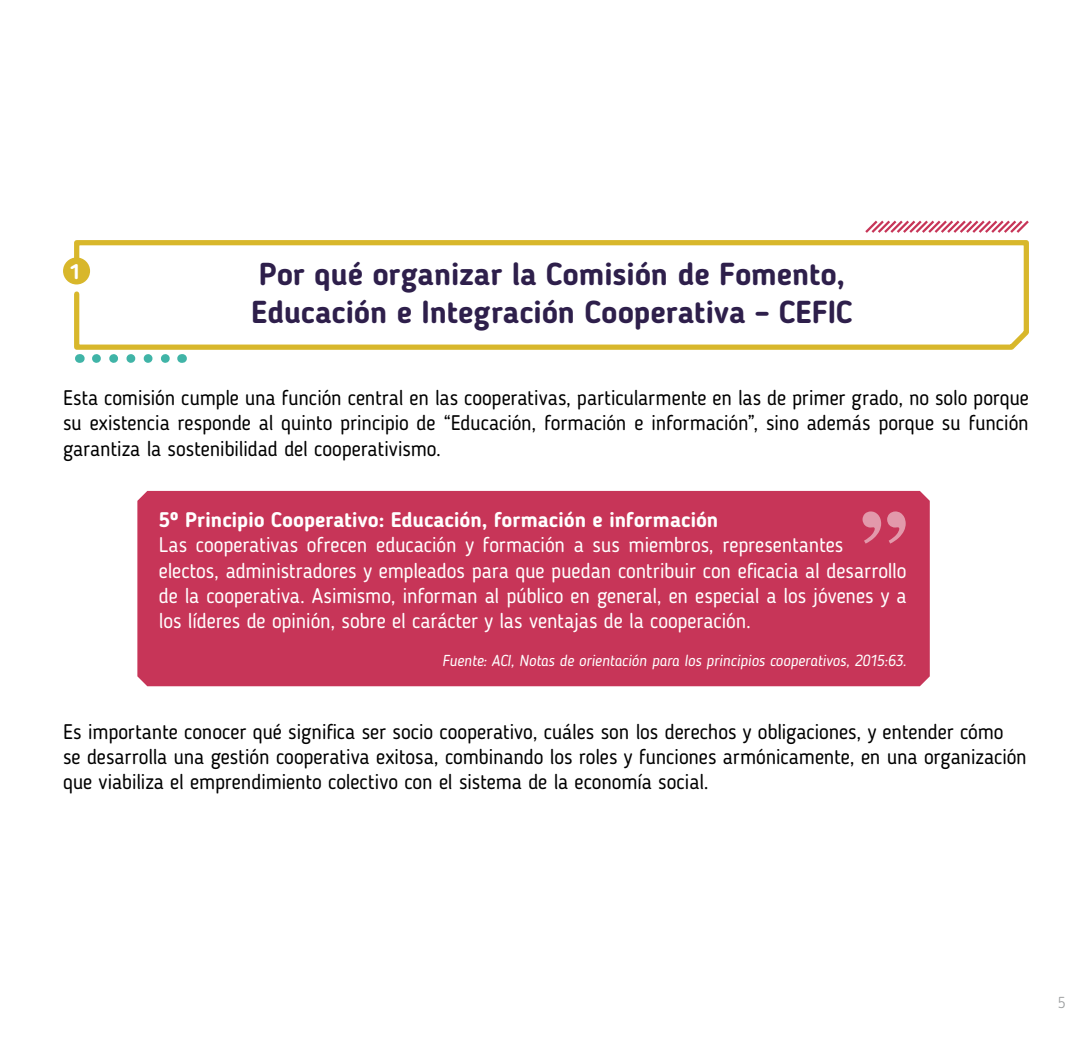
<style>
.page{position:relative;width:1092px;height:1042px;background:#fff}
.page>*{position:absolute;margin:0;border:0;box-sizing:border-box;transform-origin:0 0}
.t1{font:700 96.25px "Century";color:#fff}
.t2{font:700 31.5px/37.8px "Blogger Sans";letter-spacing:-.005em;color:#2e1f4b}
.t3{font:21px/25.2px "Blogger Sans";letter-spacing:-.01em;color:#000;text-align:justify}
.t4{font:21px/25.2px "Blogger Sans";letter-spacing:-.01em;color:#fff}
.t5{font:700 21px "Blogger Sans";color:#fff}
.t6{font:italic 15.75px "Blogger Sans";letter-spacing:-.005em;color:#fff}
.t7{font:300 15.75px "Blogger Sans";color:#9c9e9f}
</style>
<div class="page">
<svg style="left:71px;top:240px;width:958px;height:110px"></svg>
<div style="left:63px;top:257px;width:27px;height:27px;background:#d8b72b;border-radius:50%"></div>
<svg style="left:865px;top:220px;width:164px;height:13px"></svg>
<svg style="left:96px;top:354px;width:74px;height:9px"></svg>
<div style="left:137px;top:491px;width:792px;height:195px;background:#c73558"></div>
<p class="t5" style="left:70px;top:259px;width:13px">1</p>
<h2 class="t2" style="left:251px;top:255px;width:603px">Por qué organizar la Comisión de Fomento,<br>Educación e Integración Cooperativa – CEFIC</h2>
<p class="t3" style="left:63px;top:385px;width:967px">Esta comisión cumple una función central en las cooperativas, particularmente en las de primer grado, no solo porque su existencia responde al quinto principio de “Educación, formación e información”, sino además porque su función garantiza la sostenibilidad del cooperativismo.</p>
<h1 class="t1" style="left:861px;top:487px;width:48px">”</h1>
<p class="t5" style="left:159px;top:507px;width:561px">5º Principio Cooperativo: Educación, formación e información</p>
<p class="t4" style="left:159px;top:532px;width:749px">Las cooperativas ofrecen educación y formación a sus miembros, representantes electos, administradores y empleados para que puedan contribuir con eficacia al desarrollo de la cooperativa. Asimismo, informan al público en general, en especial a los jóvenes y a los líderes de opinión, sobre el carácter y las ventajas de la cooperación.</p>
<p class="t6" style="left:442px;top:651px;width:466px">Fuente: ACI, Notas de orientación para los principios cooperativos, 2015:63.</p>
<p class="t3" style="left:63px;top:719px;width:965px;text-align:left">Es importante conocer qué significa ser socio cooperativo, cuáles son los derechos y obligaciones, y entender cómo<br>se desarrolla una gestión cooperativa exitosa, combinando los roles y funciones armónicamente, en una organización que viabiliza el emprendimiento colectivo con el sistema de la economía social.</p>
<p class="t7" style="left:1057px;top:992px;width:9px">5</p>
</div>
